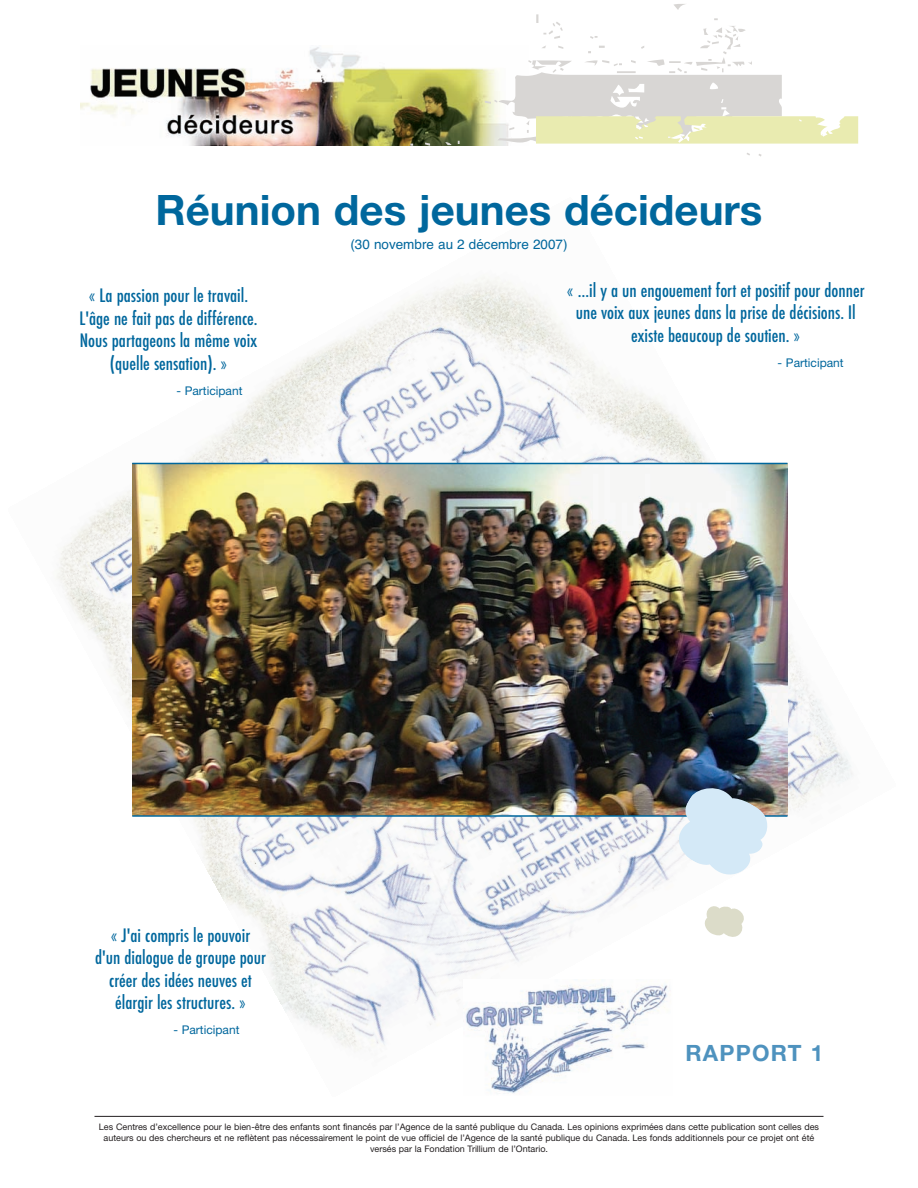
<style>
.page{position:relative;width:918px;height:1188px;background:#fff}
.page>*{position:absolute;margin:0;border:0;box-sizing:border-box;transform-origin:0 0}
.t1{font:360px "Downcome";color:#d8d6d4}
.t2{font:700 42px "Helvetica Neue";color:#00679d}
.t3{font:700 22.5px "Helvetica Neue";letter-spacing:.055em;color:#4e92be}
.t4{font:500 condensed 18px/22.5px "Futura";color:#00679d;text-align:center}
.t5{font:13.5px "Helvetica";color:#00679d}
.t6{font:12px "Helvetica Neue";color:#00679d}
.t7{font:9px/10.8px "Helvetica Neue";color:#231f20;text-align:center}
</style>
<div class="page">
<img style="left:56px;top:277px;width:797px;height:774px">
<img style="left:133px;top:464px;width:654px;height:351px">
<img style="left:80px;top:47px;width:429px;height:98px">
<hr style="left:132px;top:463px;width:656px;height:1px;background:#00679d">
<hr style="left:132px;top:815px;width:656px;height:2px;background:#00679d">
<svg style="left:675px;top:787px;width:94px;height:98px"></svg>
<svg style="left:705px;top:906px;width:39px;height:31px"></svg>
<img style="left:463px;top:979px;width:209px;height:114px">
<hr style="left:94px;top:1116px;width:730px;height:1px;background:#231f20">
<h1 class="t1" style="left:448px;top:159px;width:104px;rotate:-90deg">I<sub>|</sub></h1>
<h2 class="t2" style="left:156px;top:195px;width:608px">Réunion des jeunes décideurs</h2>
<h3 class="t5" style="left:350px;top:236px;width:219px">(30 novembre au 2 décembre 2007)</h3>
<h3 class="t4" style="left:79px;top:285px;width:180px">« La passion pour le travail.<br>L'âge ne fait pas de différence.<br>Nous partageons la même voix (quelle sensation). »</h3>
<h3 class="t6" style="left:176px;top:386px;width:68px">- Participant</h3>
<h3 class="t4" style="left:95px;top:924px;width:172px">« J'ai compris le pouvoir<br>d'un dialogue de groupe pour créer des idées neuves et élargir les structures. »</h3>
<h3 class="t6" style="left:173px;top:1026px;width:68px">- Participant</h3>
<h3 class="t4" style="left:567px;top:279px;width:299px">« …il y a un engouement fort et positif pour donner une voix aux jeunes dans la prise de décisions. Il existe beaucoup de soutien. »</h3>
<h3 class="t6" style="left:778px;top:358px;width:68px">- Participant</h3>
<h3 class="t3" style="left:685px;top:1045px;width:140px">RAPPORT 1</h3>
<p class="t7" style="left:99px;top:1123px;width:722px">Les Centres d’excellence pour le bien-être des enfants sont financés par l’Agence de la santé publique du Canada. Les opinions exprimées dans cette publication sont celles des auteurs ou des chercheurs et ne reflètent pas nécessairement le point de vue officiel de l’Agence de la santé publique du Canada. Les fonds additionnels pour ce projet ont été versés par la Fondation Trillium de l’Ontario.</p>
</div>
